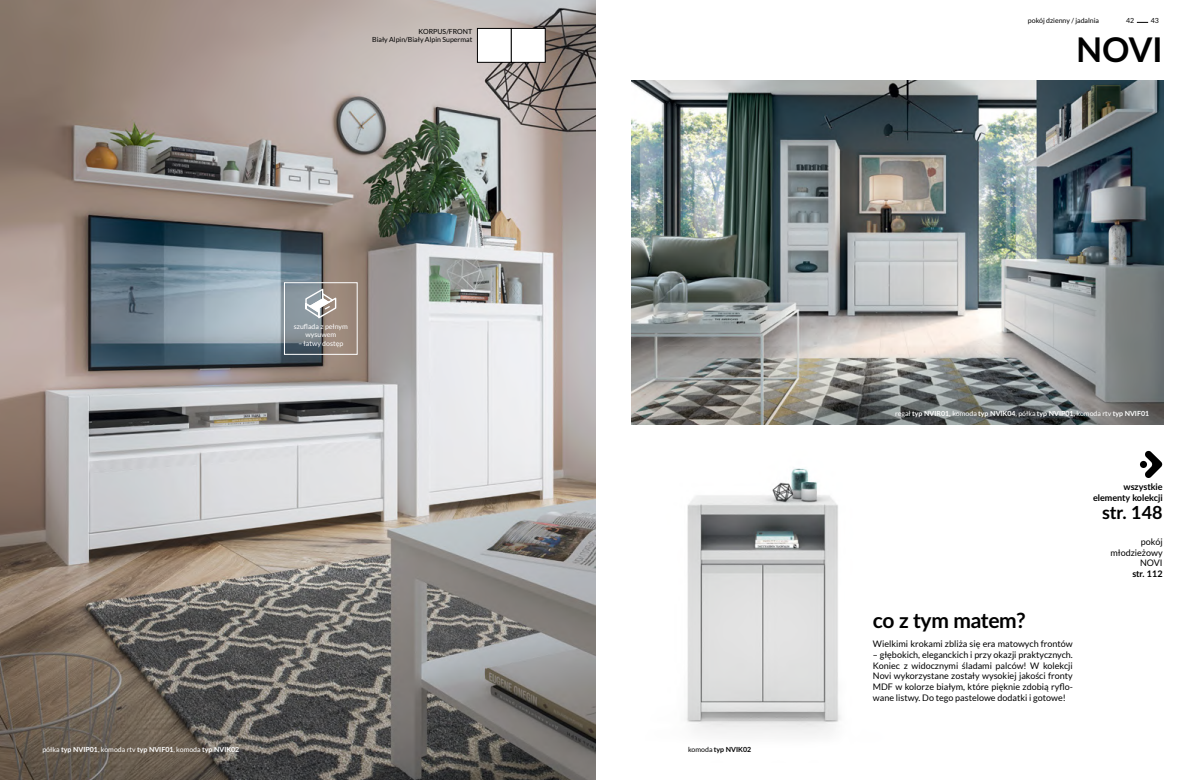
<style>
.page{position:relative;width:1191px;height:780px;background:#fff}
.page>*{position:absolute;margin:0;border:0;box-sizing:border-box;transform-origin:0 0}
.t1{font:700 34px "Lato";color:#000}
.t2{font:700 21px "Lato";letter-spacing:-.015em;color:#000}
.t3{font:700 18px "Lato";color:#000}
.t4{font:9px/10.8px "Lato";color:#000;text-align:justify}
.t5{font:700 9px/10.8px "Lato";color:#000;text-align:right}
.t6{font:700 7px "Lato";color:#fff}
.t7{font:7px/8.4px "Lato";color:#000;text-align:right}
.t8{font:7px/8.4px "Lato";color:#fff;text-align:center}
.t9{font:700 7px "Lato";color:#000}
.s1{font-weight:400}
</style>
<div class="page">
<img style="left:631px;top:413px;width:276px;height:322px">
<img style="left:0;top:0;width:595px;height:780px">
<svg style="left:1145px;top:450px;width:17px;height:28px"></svg>
<div style="left:1140px;top:461px;width:7px;height:7px;background:#000;border-radius:50%"></div>
<img style="left:632px;top:80px;width:531px;height:344px">
<div style="left:477px;top:28px;width:34px;height:34px;background:#fff"></div>
<div style="left:477px;top:28px;width:34px;height:34px;border:1px solid #000"></div>
<div style="left:511px;top:28px;width:34px;height:34px;background:#fff"></div>
<div style="left:511px;top:28px;width:34px;height:34px;border:1px solid #000"></div>
<svg style="left:304px;top:287px;width:33px;height:33px"></svg>
<div style="left:284px;top:282px;width:74px;height:73px;border:1px solid #fff"></div>
<svg style="left:1136px;top:22px;width:12px;height:1px"></svg>
<p class="t7" style="left:372px;top:27px;width:102px">KORPUS/FRONT<br>Biały Alpin/Biały Alpin Supermat</p>
<p class="t8" style="left:294px;top:322px;width:56px">szuflada z pełnym wysuwem</p>
<p class="t8" style="left:298px;top:339px;width:46px">– łatwy dostęp</p>
<p class="t6" style="left:42px;top:743px;width:198px"><span class="s1">półka</span> typ NVIP01<span class="s1">, komoda rtv</span> typ NVIF01<span class="s1">, komoda</span> typ NVIK02</p>
<p class="t9" style="left:688px;top:743px;width:65px"><span class="s1">komoda</span> typ NVIK02</p>
<p class="t7" style="left:1028px;top:16px;width:73px">pokój dzienny / jadalnia</p>
<p class="t7" style="left:1126px;top:16px;width:10px">42</p>
<p class="t7" style="left:1150px;top:16px;width:10px">43</p>
<h1 class="t1" style="left:1076px;top:24px;width:88px">NOVI</h1>
<p class="t6" style="left:895px;top:408px;width:256px"><span class="s1">regał</span> typ NVIR01, <span class="s1">komoda</span> typ NVIK04<span class="s1">, półka</span> typ NVIP01<span class="s1">, komoda rtv</span> typ NVIF01</p>
<p class="t5" style="left:1093px;top:481px;width:71px">wszystkie elementy kolekcji</p>
<h3 class="t3" style="left:1102px;top:499px;width:62px">str. 148</h3>
<h2 class="t2" style="left:873px;top:605px;width:154px">co z tym matem?</h2>
<p class="t4" style="left:873px;top:638px;width:201px">Wielkimi krokami zbliża się era matowych frontów</p>
<p class="t4" style="left:873px;top:649px;width:201px">– głębokich, eleganckich i przy okazji praktycznych.<br>Koniec z widocznymi śladami palców! W kolekcji Novi wykorzystane zostały wysokiej jakości fronty MDF w kolorze białym, które pięknie zdobią ryflo&shy;wane listwy. Do tego pastelowe dodatki i gotowe!</p>
<p class="t4" style="left:1110px;top:536px;width:54px;text-align:right">pokój młodzieżowy<br>NOVI</p>
<p class="t5" style="left:1132px;top:568px;width:32px">str. 112</p>
</div>
